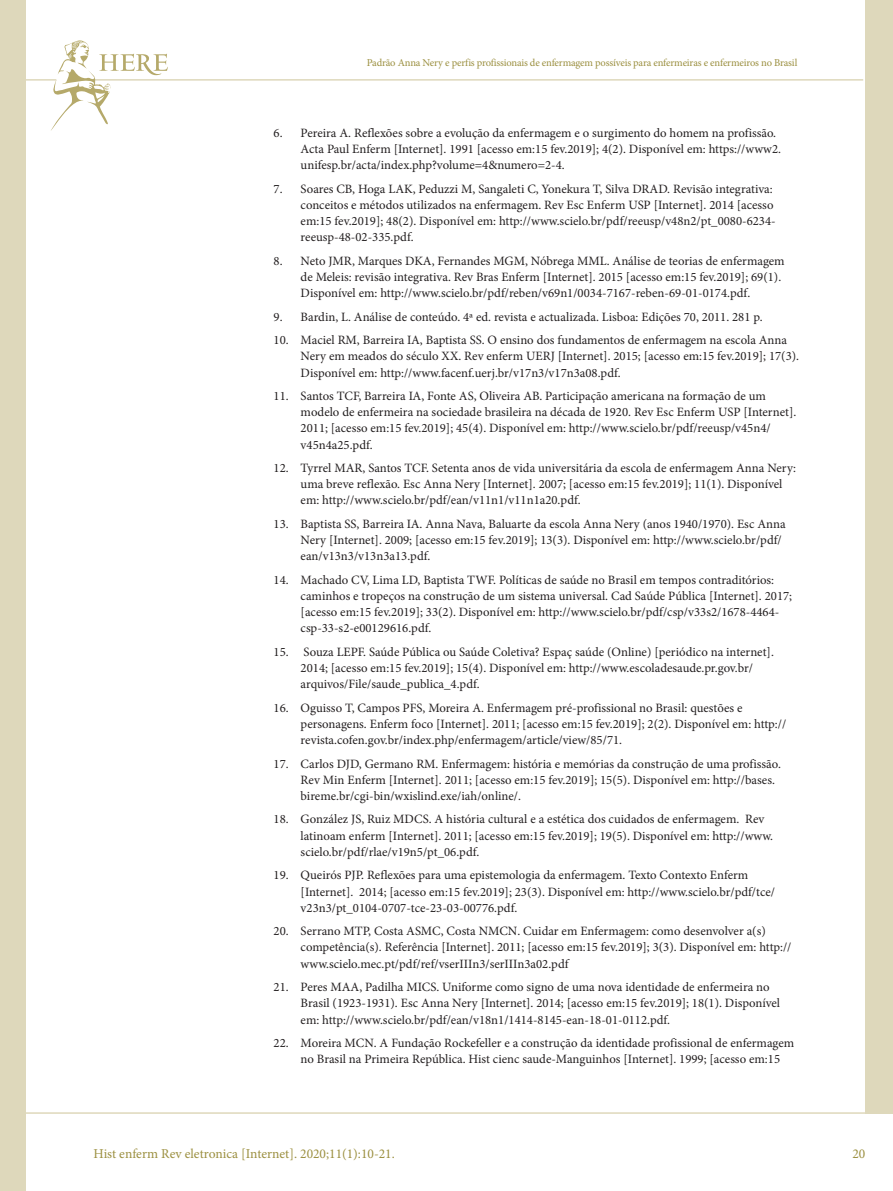
<style>
.page{position:relative;width:893px;height:1191px;background:#fff}
.page>*{position:absolute;margin:0;border:0;box-sizing:border-box;transform-origin:0 0}
.t1{font:13.5px "Minion Pro";color:#9b8f3f}
.t2{font:12.75px/16.2px "Minion Pro";color:#231f20}
.t3{font:10.5px "Minion Pro";letter-spacing:-.015em;color:#9b8f3f}
</style>
<div class="page">
<hr style="left:0;top:1112px;width:893px;height:1px;background:#ded8bb">
<hr style="left:0;top:79px;width:863px;height:2px;background:#ded8bb">
<div style="left:865px;top:0;width:28px;height:1113px;background:#ded8bb"></div>
<div style="left:0;top:0;width:26px;height:1191px;background:#ded8bb"></div>
<svg style="left:50px;top:40px;width:118px;height:91px"></svg>
<p class="t3" style="left:367px;top:56px;width:432px">Padrão Anna Nery e perfis profissionais de enfermagem possíveis para enfermeiras e enfermeiros no Brasil</p>
<p class="t2" style="left:301px;top:125px;width:482px;text-indent:-27px">6. Pereira A. Reflexões sobre a evolução da enfermagem e o surgimento do homem na profissão.<br>Acta Paul Enferm [Internet]. 1991 [acesso em:15 fev.2019]; 4(2). Disponível em: https://www2. unifesp.br/acta/index.php?volume=4&amp;numero=2-4.</p>
<p class="t2" style="left:301px;top:181px;width:477px;text-indent:-27px">7. Soares CB, Hoga LAK, Peduzzi M, Sangaleti C, Yonekura T, Silva DRAD. Revisão integrativa: conceitos e métodos utilizados na enfermagem. Rev Esc Enferm USP [Internet]. 2014 [acesso em:15 fev.2019]; 48(2). Disponível em: http://www.scielo.br/pdf/reeusp/v48n2/pt_0080-6234- reeusp-48-02-335.pdf.</p>
<p class="t2" style="left:301px;top:253px;width:486px;text-indent:-27px">8. Neto JMR, Marques DKA, Fernandes MGM, Nóbrega MML. Análise de teorias de enfermagem de Meleis: revisão integrativa. Rev Bras Enferm [Internet]. 2015 [acesso em:15 fev.2019]; 69(1).<br>Disponível em: http://www.scielo.br/pdf/reben/v69n1/0034-7167-reben-69-01-0174.pdf.</p>
<p class="t2" style="left:274px;top:308px;width:490px">9. Bardin, L. Análise de conteúdo. 4ª ed. revista e actualizada. Lisboa: Edições 70, 2011. 281 p.</p>
<p class="t2" style="left:301px;top:332px;width:500px;text-indent:-27px">10. Maciel RM, Barreira IA, Baptista SS. O ensino dos fundamentos de enfermagem na escola Anna<br>Nery em meados do século XX. Rev enferm UERJ [Internet]. 2015; [acesso em:15 fev.2019]; 17(3).<br>Disponível em: http://www.facenf.uerj.br/v17n3/v17n3a08.pdf.</p>
<p class="t2" style="left:301px;top:388px;width:497px;text-indent:-27px">11. Santos TCF, Barreira IA, Fonte AS, Oliveira AB. Participação americana na formação de um modelo de enfermeira na sociedade brasileira na década de 1920. Rev Esc Enferm USP [Internet].<br>2011; [acesso em:15 fev.2019]; 45(4). Disponível em: http://www.scielo.br/pdf/reeusp/v45n4/ v45n4a25.pdf.</p>
<p class="t2" style="left:301px;top:460px;width:497px;text-indent:-27px">12. Tyrrel MAR, Santos TCF. Setenta anos de vida universitária da escola de enfermagem Anna Nery: uma breve reflexão. Esc Anna Nery [Internet]. 2007; [acesso em:15 fev.2019]; 11(1). Disponível em: http://www.scielo.br/pdf/ean/v11n1/v11n1a20.pdf.</p>
<p class="t2" style="left:301px;top:516px;width:486px;text-indent:-27px">13. Baptista SS, Barreira IA. Anna Nava, Baluarte da escola Anna Nery (anos 1940/1970). Esc Anna<br>Nery [Internet]. 2009; [acesso em:15 fev.2019]; 13(3). Disponível em: http://www.scielo.br/pdf/ ean/v13n3/v13n3a13.pdf.</p>
<p class="t2" style="left:301px;top:571px;width:493px;text-indent:-27px">14. Machado CV, Lima LD, Baptista TWF. Políticas de saúde no Brasil em tempos contraditórios: caminhos e tropeços na construção de um sistema universal. Cad Saúde Pública [Internet]. 2017; [acesso em:15 fev.2019]; 33(2). Disponível em: http://www.scielo.br/pdf/csp/v33s2/1678-4464- csp-33-s2-e00129616.pdf.</p>
<p class="t2" style="left:301px;top:644px;width:475px;text-indent:-27px">15. Souza LEPF. Saúde Pública ou Saúde Coletiva? Espaç saúde (Online) [periódico na internet].<br>2014; [acesso em:15 fev.2019]; 15(4). Disponível em: http://www.escoladesaude.pr.gov.br/ arquivos/File/saude_publica_4.pdf.</p>
<p class="t2" style="left:301px;top:699px;width:487px;text-indent:-27px">16. Oguisso T, Campos PFS, Moreira A. Enfermagem pré-profissional no Brasil: questões e personagens. Enferm foco [Internet]. 2011; [acesso em:15 fev.2019]; 2(2). Disponível em: http:// revista.cofen.gov.br/index.php/enfermagem/article/view/85/71.</p>
<p class="t2" style="left:301px;top:755px;width:482px;text-indent:-27px">17. Carlos DJD, Germano RM. Enfermagem: história e memórias da construção de uma profissão.<br>Rev Min Enferm [Internet]. 2011; [acesso em:15 fev.2019]; 15(5). Disponível em: http://bases. bireme.br/cgi-bin/wxislind.exe/iah/online/.</p>
<p class="t2" style="left:301px;top:811px;width:474px;text-indent:-27px">18. González JS, Ruiz MDCS. A história cultural e a estética dos cuidados de enfermagem. Rev latinoam enferm [Internet]. 2011; [acesso em:15 fev.2019]; 19(5). Disponível em: http://www. scielo.br/pdf/rlae/v19n5/pt_06.pdf.</p>
<p class="t2" style="left:301px;top:867px;width:476px;text-indent:-27px">19. Queirós PJP. Reflexões para uma epistemologia da enfermagem. Texto Contexto Enferm [Internet]. 2014; [acesso em:15 fev.2019]; 23(3). Disponível em: http://www.scielo.br/pdf/tce/ v23n3/pt_0104-0707-tce-23-03-00776.pdf.</p>
<p class="t2" style="left:301px;top:923px;width:492px;text-indent:-27px">20. Serrano MTP, Costa ASMC, Costa NMCN. Cuidar em Enfermagem: como desenvolver a(s) competência(s). Referência [Internet]. 2011; [acesso em:15 fev.2019]; 3(3). Disponível em: http:// www.scielo.mec.pt/pdf/ref/vserIIIn3/serIIIn3a02.pdf</p>
<p class="t2" style="left:301px;top:979px;width:481px;text-indent:-27px">21. Peres MAA, Padilha MICS. Uniforme como signo de uma nova identidade de enfermeira no<br>Brasil (1923-1931). Esc Anna Nery [Internet]. 2014; [acesso em:15 fev.2019]; 18(1). Disponível em: http://www.scielo.br/pdf/ean/v18n1/1414-8145-ean-18-01-0112.pdf.</p>
<p class="t2" style="left:301px;top:1034px;width:495px;text-indent:-27px">22. Moreira MCN. A Fundação Rockefeller e a construção da identidade profissional de enfermagem no Brasil na Primeira República. Hist cienc saude-Manguinhos [Internet]. 1999; [acesso em:15</p>
<p class="t1" style="left:94px;top:1144px;width:303px">Hist enferm Rev eletronica [Internet]. 2020;11(1):10-21.</p>
<p class="t1" style="left:852px;top:1144px;width:14px">20</p>
</div>
